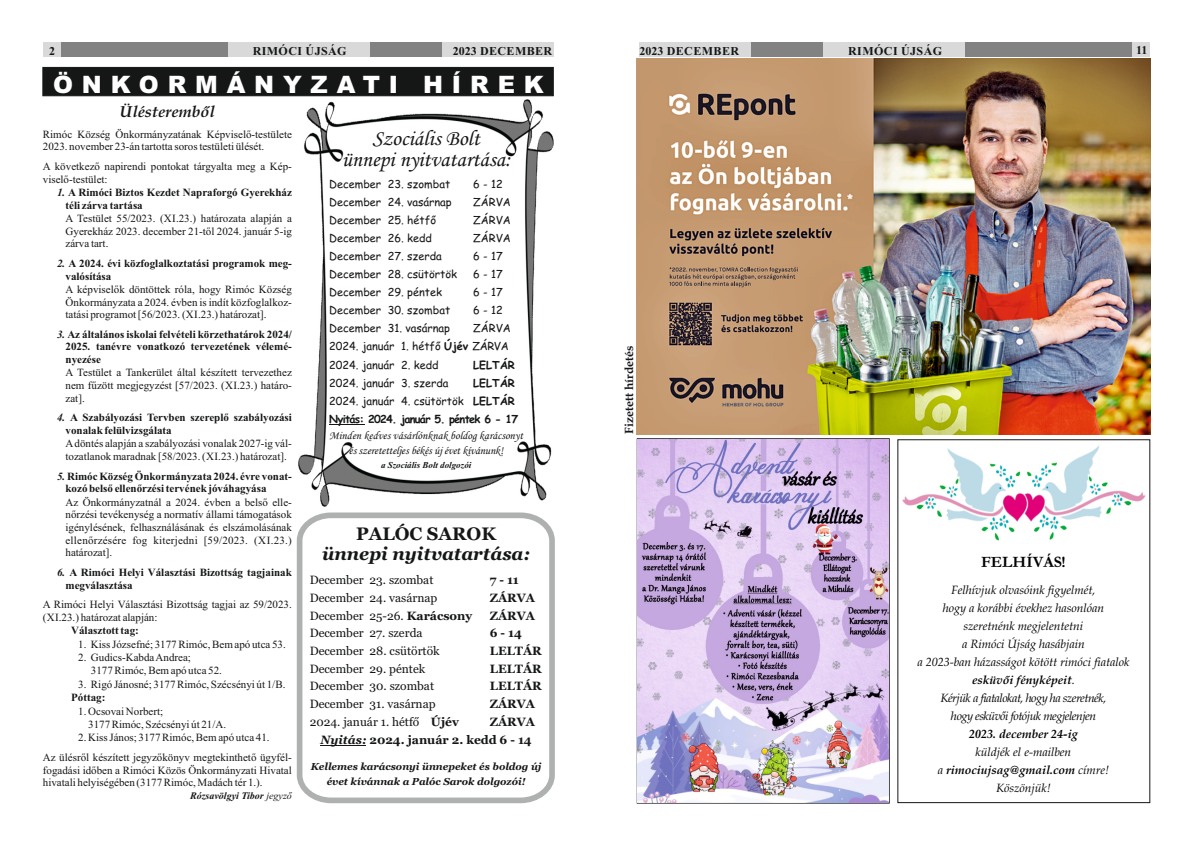
<style>
.page{position:relative;width:1191px;height:842px;background:#fff}
.page>*{position:absolute;margin:0;border:0;box-sizing:border-box;transform-origin:0 0}
.t1{font:900 24px "Arial";letter-spacing:.37em;color:#fff}
.t2{font:22px/20.4px "Monotype Corsiva";color:#151616;text-align:center}
.t3{font:italic 700 18px "Georgia";color:#151616}
.t4{font:700 18px "Georgia";color:#151616}
.t5{font:italic 700 16px "Book Antiqua";color:#151616}
.t6{font:700 16px "Garamond";color:#000}
.t7{font:italic 12px/18px "Book Antiqua";color:#000;text-align:center}
.t8{font:12px "Georgia";color:#151616}
.t9{font:700 12px/17.7px "Georgia";color:#151616;text-align:right}
.t10{font:700 12px "Times New Roman";letter-spacing:.035em;color:#151616}
.t11{font:italic 700 12px "Book Antiqua";color:#000}
.t12{font:700 12px "Book Antiqua";color:#151616}
.t13{font:11.5px/15.7px "Monotype Corsiva";color:#151616;text-align:center}
.t14{font:11px/12.7px "Times New Roman";color:#151616}
.t15{font:700 11px/12.7px "Times New Roman";color:#151616}
.t16{font:11px/18.1px "Comic Sans MS";color:#151616}
.t17{font:700 11px/18.1px "Comic Sans MS";letter-spacing:-.065em;color:#151616}
.t18{font:italic 700 10px/14.8px "Georgia";color:#151616;text-align:center}
.t19{font:italic 700 10px "Times New Roman";color:#151616}
.t20{font:italic 700 9px "Times New Roman";color:#151616}
.s1{font-style:italic}
.s2{font-weight:400}
.s3{font-weight:700}
</style>
<div class="page">
<img style="left:637px;top:439px;width:252px;height:364px">
<div style="left:43px;top:43px;width:511px;height:14px;background:#818281"></div>
<div style="left:43px;top:43px;width:17px;height:14px;background:#d9d9da"></div>
<div style="left:228px;top:43px;width:141px;height:14px;background:#d9d9da"></div>
<div style="left:639px;top:43px;width:510px;height:14px;background:#818281"></div>
<div style="left:1132px;top:43px;width:17px;height:14px;background:#d9d9da"></div>
<div style="left:823px;top:43px;width:142px;height:14px;background:#d9d9da"></div>
<div style="left:442px;top:43px;width:112px;height:14px;background:#d9d9da"></div>
<div style="left:639px;top:43px;width:111px;height:14px;background:#d9d9da"></div>
<div style="left:43px;top:67px;width:510px;height:29px;background:#151616"></div>
<img style="left:298px;top:99px;width:255px;height:407px">
<hr style="left:329px;top:424px;width:35px;height:1px;background:#151616">
<img style="left:636px;top:59px;width:514px;height:375px">
<svg style="left:296px;top:512px;width:259px;height:292px"></svg>
<hr style="left:320px;top:745px;width:46px;height:1px;background:#151616">
<img style="left:902px;top:445px;width:244px;height:96px">
<p class="t10" style="left:49px;top:47px;width:7px">2</p>
<p class="t10" style="left:253px;top:47px;width:95px">RIMÓCI ÚJSÁG</p>
<p class="t10" style="left:453px;top:47px;width:101px">2023 DECEMBER</p>
<p class="t10" style="left:639px;top:47px;width:101px">2023 DECEMBER</p>
<p class="t10" style="left:848px;top:47px;width:95px">RIMÓCI ÚJSÁG</p>
<p class="t10" style="left:1136px;top:45px;width:13px">11</p>
<h1 class="t1" style="left:53px;top:76px;width:492px">ÖNKORMÁNYZATI HÍREK</h1>
<h2 class="t2" style="left:342px;top:130px;width:170px">Szociális Bolt<br>ünnepi nyitvatartása:</h2>
<p class="t16" style="left:329px;top:176px;width:123px">December 23. szombat</p>
<p class="t16" style="left:473px;top:176px;width:31px">6 - 12</p>
<p class="t16" style="left:329px;top:194px;width:124px">December 24. vasárnap</p>
<p class="t16" style="left:473px;top:194px;width:39px">ZÁRVA</p>
<p class="t16" style="left:329px;top:212px;width:109px">December 25. hétfő</p>
<p class="t16" style="left:473px;top:212px;width:39px">ZÁRVA</p>
<p class="t16" style="left:329px;top:230px;width:104px">December 26. kedd</p>
<p class="t16" style="left:473px;top:230px;width:39px">ZÁRVA</p>
<p class="t16" style="left:329px;top:248px;width:114px">December 27. szerda</p>
<p class="t16" style="left:473px;top:248px;width:31px">6 - 17</p>
<p class="t16" style="left:329px;top:266px;width:129px">December 28. csütörtök</p>
<p class="t16" style="left:473px;top:266px;width:31px">6 - 17</p>
<p class="t16" style="left:329px;top:284px;width:114px">December 29. péntek</p>
<p class="t16" style="left:473px;top:284px;width:31px">6 - 17</p>
<p class="t16" style="left:329px;top:302px;width:123px">December 30. szombat</p>
<p class="t16" style="left:473px;top:302px;width:31px">6 - 12</p>
<p class="t16" style="left:329px;top:320px;width:122px">December 31. vasárnap</p>
<h3 class="t5" style="left:120px;top:105px;width:96px">Ülésteremből</h3>
<p class="t14" style="left:43px;top:129px;width:250px">Rimóc Község Önkormányzatának Képviselő-testülete<br>2023. november 23-án tartotta soros testületi ülését.</p>
<p class="t14" style="left:43px;top:161px;width:250px">A következő napirendi pontokat tárgyalta meg a Kép&shy;viselő-testület:</p>
<p class="t15" style="left:66px;top:187px;width:228px;text-indent:-9px"><span class="s1">1.</span> A Rimóci Biztos Kezdet Napraforgó Gyerekház téli zárva tartása</p>
<p class="t14" style="left:66px;top:213px;width:228px;text-align:justify">A Testület 55/2023. (XI.23.) határozata alapján a Gyerekház 2023. december 21-től 2024. január 5-ig zárva tart.</p>
<p class="t15" style="left:66px;top:258px;width:228px;text-indent:-9px"><span class="s1">2.</span> A 2024. évi közfoglalkoztatási programok meg&shy;valósítása</p>
<p class="t14" style="left:66px;top:284px;width:228px;text-align:justify">A képviselők döntöttek róla, hogy Rimóc Község Önkormányzata a 2024. évben is indít közfoglalkoz&shy;tatási programot [56/2023. (XI.23.) határozat].</p>
<p class="t15" style="left:66px;top:329px;width:228px;text-align:justify;text-indent:-9px"><span class="s1">3.</span> Az általános iskolai felvételi körzethatárok 2024/ 2025. tanévre vonatkozó tervezetének vélemé&shy;nyezése</p>
<p class="t14" style="left:66px;top:367px;width:228px;text-align:justify">A Testület a Tankerület által készített tervezethez nem fűzött megjegyzést [57/2023. (XI.23.) határo&shy;zat].</p>
<p class="t15" style="left:66px;top:412px;width:228px;text-indent:-9px"><span class="s1">4.</span> A Szabályozási Tervben szereplő szabályozási vonalak felülvizsgálata</p>
<p class="t14" style="left:66px;top:438px;width:228px">Adöntés alapján a szabályozási vonalak 2027-ig vál&shy;tozatlanok maradnak [58/2023. (XI.23.) határozat].</p>
<p class="t15" style="left:66px;top:471px;width:228px;text-indent:-9px"><span class="s1">5.</span> Rimóc Község Önkormányzata 2024. évre vonat&shy;kozó belső ellenőrzési tervének jóváhagyása</p>
<p class="t14" style="left:66px;top:497px;width:228px;text-align:justify">Az Önkormányzatnál a 2024. évben a belső elle&shy;nőrzési tevékenység a normatív állami támogatások igénylésének, felhasználásának és elszámolásának ellenőrzésére fog kiterjedni [59/2023. (XI.23.) határozat].</p>
<p class="t15" style="left:66px;top:567px;width:228px;text-indent:-9px"><span class="s1">6.</span> A Rimóci Helyi Választási Bizottság tagjainak megválasztása</p>
<p class="t14" style="left:43px;top:599px;width:250px">A Rimóci Helyi Választási Bizottság tagjai az 59/2023. (XI.23.) határozat alapján:</p>
<p class="t15" style="left:71px;top:625px;width:69px">Választott tag:</p>
<p class="t14" style="left:78px;top:638px;width:209px">1. Kiss Józsefné; 3177 Rimóc, Bem apó utca 53.</p>
<p class="t14" style="left:91px;top:652px;width:133px;line-height:13.4px;text-indent:-13px">2. Gudics-Kabda Andrea;<br>3177 Rimóc, Bem apó utca 52.</p>
<p class="t14" style="left:78px;top:679px;width:209px">3. Rigó Jánosné; 3177 Rimóc, Szécsényi út 1/B.</p>
<p class="t15" style="left:71px;top:692px;width:36px">Póttag:</p>
<p class="t14" style="left:88px;top:705px;width:139px;line-height:13.4px;text-indent:-10px">1. Ocsovai Norbert;<br>3177 Rimóc, Szécsényi út 21/A.</p>
<p class="t14" style="left:43px;top:729px;width:250px;line-height:19.5px;text-indent:35px">2. Kiss János; 3177 Rimóc, Bem apó utca 41.<br>Az ülésről készített jegyzőkönyv megtekinthető ügyfél-</p>
<p class="t14" style="left:43px;top:764px;width:250px">fogadási időben a Rimóci Közös Önkormányzati Hivatal hivatali helyiségében (3177 Rimóc, Madách tér 1.).</p>
<p class="t19" style="left:190px;top:792px;width:103px">Rózsavölgyi Tibor <span class="s2">jegyző</span></p>
<p class="t16" style="left:329px;top:320px;width:183px;text-indent:144px">ZÁRVA<br>2024. január 1. hétfő <span class="s3">Újév</span> ZÁRVA<br>2024. január 2. kedd</p>
<p class="t12" style="left:624px;top:434px;width:90px;rotate:-90deg">Fizetett hírdetés</p>
<p class="t17" style="left:473px;top:357px;width:43px">LELTÁR</p>
<p class="t17" style="left:329px;top:375px;width:190px;text-indent:144px">LELTÁR<br><span class="s2">2024. január 4. csütörtök</span> LELTÁR<br>Nyitás: 2024. január 5. péntek 6 - 17</p>
<p class="t13" style="left:329px;top:428px;width:195px">Minden kedves vásárlónknak boldog karácsonyt és szeretetteljes békés új évet kívánunk!</p>
<p class="t20" style="left:381px;top:462px;width:92px">a Szociális Bolt dolgozói</p>
<p class="t16" style="left:329px;top:375px;width:121px">2024. január 3. szerda</p>
<h3 class="t4" style="left:356px;top:526px;width:141px">PALÓC SAROK</h3>
<h3 class="t3" style="left:322px;top:547px;width:209px">ünnepi nyitvatartása:</h3>
<p class="t8" style="left:310px;top:575px;width:125px">December 23. szombat</p>
<p class="t9" style="left:490px;top:572px;width:31px">7 - 11</p>
<p class="t8" style="left:310px;top:593px;width:129px">December 24. vasárnap</p>
<p class="t9" style="left:490px;top:590px;width:47px">ZÁRVA</p>
<p class="t8" style="left:310px;top:610px;width:164px">December 25-26. <span class="s3">Karácsony</span></p>
<p class="t9" style="left:490px;top:607px;width:47px">ZÁRVA</p>
<p class="t8" style="left:310px;top:628px;width:114px">December 27. szerda</p>
<p class="t9" style="left:490px;top:625px;width:34px">6 - 14</p>
<p class="t8" style="left:310px;top:646px;width:131px">December 28. csütörtök</p>
<p class="t9" style="left:490px;top:643px;width:53px">LELTÁR</p>
<p class="t8" style="left:310px;top:664px;width:117px">December 29. péntek</p>
<p class="t9" style="left:490px;top:661px;width:53px">LELTÁR</p>
<p class="t8" style="left:310px;top:681px;width:126px">December 30. szombat</p>
<p class="t9" style="left:490px;top:678px;width:53px">LELTÁR</p>
<p class="t8" style="left:310px;top:699px;width:127px">December 31. vasárnap</p>
<p class="t9" style="left:490px;top:696px;width:47px">ZÁRVA</p>
<p class="t8" style="left:310px;top:717px;width:151px">2024. január 1. hétfő <span class="s3">Újév</span></p>
<h3 class="t6" style="left:981px;top:557px;width:86px">FELHÍVÁS!</h3>
<p class="t7" style="left:917px;top:582px;width:214px">Felhívjuk olvasóink figyelmét,<br>hogy a korábbi évekhez hasonlóan szeretnénk megjelentetni<br>a Rimóci Újság hasábjain<br>a 2023-ban házasságot kötött rimóci fiatalok <span class="s3">esküvői fényképeit</span>.<br>Kérjük a fiatalokat, hogy ha szeretnék,<br>hogy esküvői fotójuk megjelenjen</p>
<p class="t11" style="left:969px;top:729px;width:110px">2023. december 24-ig</p>
<p class="t7" style="left:937px;top:744px;width:173px">küldjék el e-mailben<br>a <span class="s3">rimociujsag@gmail.com</span> címre!<br>Köszönjük!</p>
<p class="t9" style="left:320px;top:714px;width:216px">ZÁRVA<br><span class="s1">Nyitás:</span> 2024. január 2. kedd 6 - 14</p>
<p class="t18" style="left:311px;top:760px;width:232px">Kellemes karácsonyi ünnepeket és boldog új évet kívánnak a Palóc Sarok dolgozói!</p>
</div>
